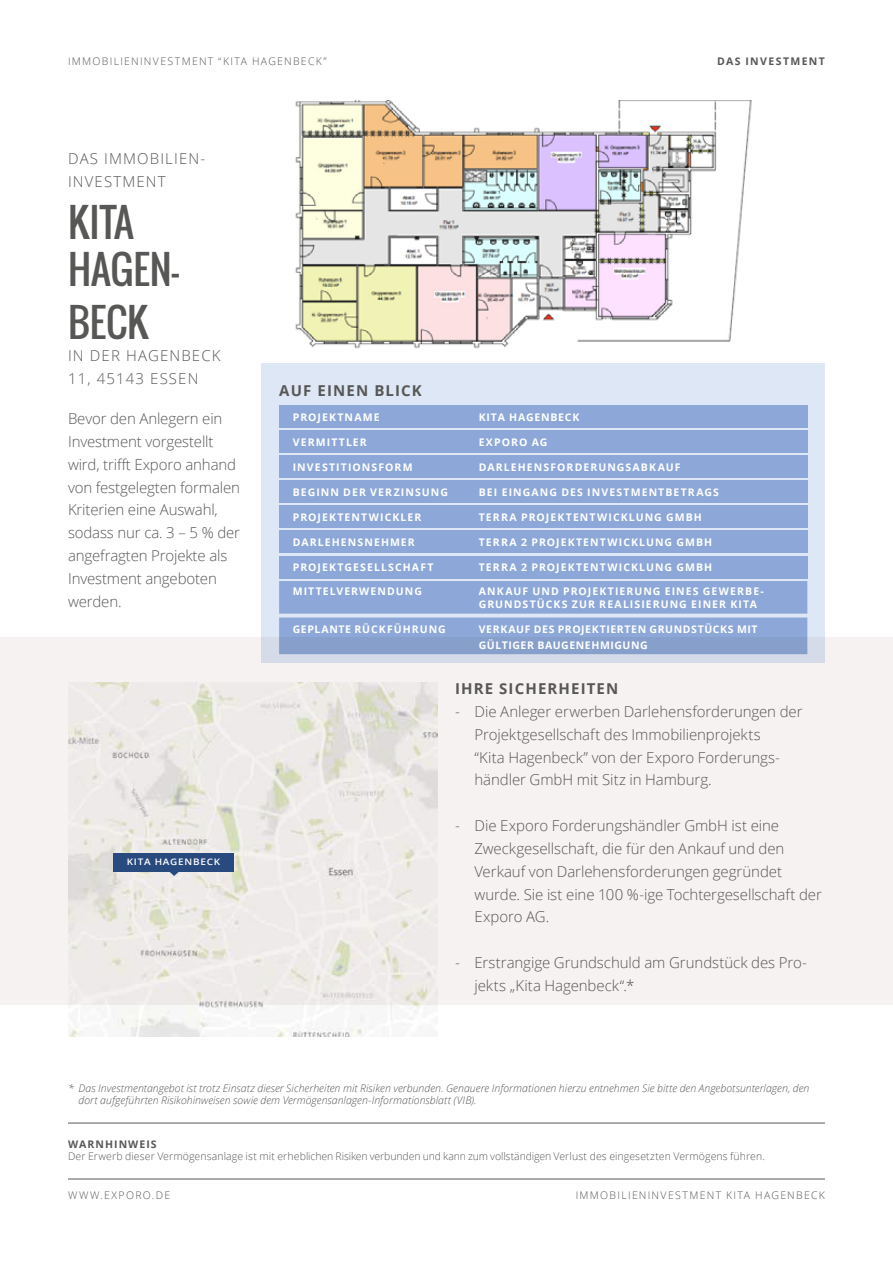
<style>
.page{position:relative;width:893px;height:1263px;background:#fff}
.page>*{position:absolute;margin:0;border:0;box-sizing:border-box;transform-origin:0 0}
.t1{font:39px/46.8px "Oswald";color:#575756}
.t2{font:300 15px/22.8px "Open Sans";letter-spacing:-.005em;color:#575756}
.t3{font:300 15px/22.5px "Open Sans";letter-spacing:.075em;color:#575756}
.t4{font:700 15px "Open Sans";letter-spacing:.075em;color:#575756}
.t5{font:700 10.5px/12.6px "Open Sans";letter-spacing:.1em;color:#fff}
.t6{font:italic 300 10.5px/12.6px "Open Sans";letter-spacing:.005em;color:#575756}
.t7{font:300 10.5px "Open Sans";letter-spacing:.015em;color:#575756}
.t8{font:300 10.5px "Open Sans";letter-spacing:.12em;color:#575756}
.t9{font:700 10.5px/16.5px "Open Sans";letter-spacing:.055em;color:#fff}
.t10{font:700 10.5px "Open Sans";letter-spacing:.13em;color:#575756}
.t11{font:300 10.5px "Open Sans";letter-spacing:.13em;color:#575756}
.t12{font:700 10.5px "Open Sans";letter-spacing:.075em;color:#fff}
.t13{font:700 10.5px "Open Sans";letter-spacing:.11em;color:#575756}
.t14{font:600 9px "Open Sans";letter-spacing:.075em;color:#fff;scale:1.1 1}
</style>
<div class="page">
<div style="left:0;top:638px;width:893px;height:367px;background:#f5f2f1"></div>
<hr style="left:68px;top:1178px;width:757px;height:1px;background:#575756">
<img style="left:68px;top:682px;width:370px;height:354px">
<div style="left:113px;top:853px;width:121px;height:19px;background:#284a7f"></div>
<svg style="left:170px;top:872px;width:9px;height:4px"></svg>
<img style="left:295px;top:101px;width:457px;height:248px">
<svg style="left:261px;top:363px;width:564px;height:299px;background:#d6e0f2"></svg>
<div style="left:279px;top:556px;width:528px;height:22px;background:#8da8d8"></div>
<svg style="left:279px;top:581px;width:528px;height:73px;background:#8fa9d6"></svg>
<div style="left:279px;top:406px;width:528px;height:22px;background:#8da8d8"></div>
<div style="left:279px;top:431px;width:528px;height:22px;background:#8da8d8"></div>
<div style="left:279px;top:456px;width:528px;height:22px;background:#8da8d8"></div>
<div style="left:279px;top:481px;width:528px;height:22px;background:#8da8d8"></div>
<div style="left:279px;top:506px;width:528px;height:22px;background:#8da8d8"></div>
<div style="left:279px;top:531px;width:528px;height:22px;background:#8da8d8"></div>
<hr style="left:68px;top:1123px;width:757px;height:1px;background:#575756">
<p class="t8" style="left:68px;top:54px;width:260px">IMMOBILIENINVESTMENT “KITA HAGENBECK”</p>
<p class="t10" style="left:717px;top:54px;width:109px">DAS INVESTMENT</p>
<p class="t3" style="left:68px;top:147px;width:139px">DAS IMMOBILIEN-<br>INVESTMENT</p>
<h1 class="t1" style="left:68px;top:199px;width:112px">KITA<br>HAGEN-</h1>
<h1 class="t1" style="left:68px;top:298px;width:82px">BECK</h1>
<p class="t3" style="left:68px;top:344px;width:154px">IN DER HAGENBECK<br>11, 45143 ESSEN</p>
<p class="t2" style="left:68px;top:407px;width:174px">Bevor den Anlegern ein<br>Investment vorgestellt wird, trifft Exporo anhand von festgelegten formalen<br>Kriterien eine Auswahl, sodass nur ca. 3 – 5 % der angefragten Projekte als<br>Investment angeboten werden.</p>
<p class="t14" style="left:127px;top:856px;width:86px">KITA HAGENBECK</p>
<p class="t4" style="left:279px;top:380px;width:144px">AUF EINEN BLICK</p>
<p class="t5" style="left:293px;top:411px;width:88px">PROJEKTNAME</p>
<p class="t12" style="left:479px;top:410px;width:102px">KITA HAGENBECK</p>
<p class="t5" style="left:293px;top:436px;width:76px">VERMITTLER</p>
<p class="t5" style="left:479px;top:436px;width:70px">EXPORO AG</p>
<p class="t5" style="left:293px;top:461px;width:121px">INVESTITIONSFORM</p>
<p class="t5" style="left:479px;top:461px;width:203px">DARLEHENSFORDERUNGSABKAUF</p>
<p class="t5" style="left:293px;top:485px;width:157px">BEGINN DER VERZINSUNG</p>
<p class="t5" style="left:479px;top:485px;width:242px">BEI EINGANG DES INVESTMENTBETRAGS</p>
<p class="t5" style="left:293px;top:510px;width:130px">PROJEKTENTWICKLER</p>
<p class="t5" style="left:479px;top:510px;width:225px">TERRA PROJEKTENTWICKLUNG GMBH</p>
<p class="t5" style="left:293px;top:535px;width:124px">DARLEHENSNEHMER</p>
<p class="t5" style="left:479px;top:535px;width:235px">TERRA 2 PROJEKTENTWICKLUNG GMBH</p>
<p class="t5" style="left:293px;top:560px;width:142px">PROJEKTGESELLSCHAFT</p>
<p class="t5" style="left:479px;top:560px;width:235px">TERRA 2 PROJEKTENTWICKLUNG GMBH</p>
<p class="t5" style="left:293px;top:585px;width:131px">MITTELVERWENDUNG</p>
<p class="t5" style="left:479px;top:585px;width:287px">ANKAUF UND PROJEKTIERUNG EINES GEWERBE-<br>GRUNDSTÜCKS ZUR REALISIERUNG EINER KITA</p>
<p class="t5" style="left:293px;top:622px;width:155px">GEPLANTE RÜCKFÜHRUNG</p>
<p class="t9" style="left:479px;top:621px;width:280px">VERKAUF DES PROJEKTIERTEN GRUNDSTÜCKS MIT<br>GÜLTIGER BAUGENEHMIGUNG</p>
<p class="t4" style="left:455px;top:678px;width:165px">IHRE SICHERHEITEN</p>
<p class="t2" style="left:474px;top:700px;width:330px;text-indent:-20px">- Die Anleger erwerben Darlehensforderungen der Projektgesellschaft des Immobilienprojekts<br>“Kita Hagenbeck” von der Exporo Forderungs&shy;händler GmbH mit Sitz in Hamburg.</p>
<p class="t2" style="left:474px;top:814px;width:349px;text-indent:-20px">- Die Exporo Forderungshändler GmbH ist eine Zweckgesellschaft, die für den Ankauf und den Verkauf von Darlehensforderungen gegründet wurde. Sie ist eine 100 %-ige Tochtergesellschaft der Exporo AG.</p>
<p class="t2" style="left:474px;top:951px;width:334px;text-indent:-20px">- Erstrangige Grundschuld am Grundstück des Pro&shy;jekts „Kita Hagenbeck“.*</p>
<p class="t6" style="left:79px;top:1081px;width:732px;text-indent:-10px">* Das Investmentangebot ist trotz Einsatz dieser Sicherheiten mit Risiken verbunden. Genauere Informationen hierzu entnehmen Sie bitte den Angebotsunterlagen, den dort aufgeführten Risikohinweisen sowie dem Vermögensanlagen-Informationsblatt (VIB).</p>
<p class="t13" style="left:68px;top:1136px;width:90px">WARNHINWEIS</p>
<p class="t7" style="left:68px;top:1149px;width:698px">Der Erwerb dieser Vermögensanlage ist mit erheblichen Risiken verbunden und kann zum vollständigen Verlust des eingesetzten Vermögens führen.</p>
<p class="t11" style="left:68px;top:1188px;width:104px">WWW.EXPORO.DE</p>
<p class="t8" style="left:576px;top:1188px;width:251px">IMMOBILIENINVESTMENT KITA HAGENBECK</p>
</div>
